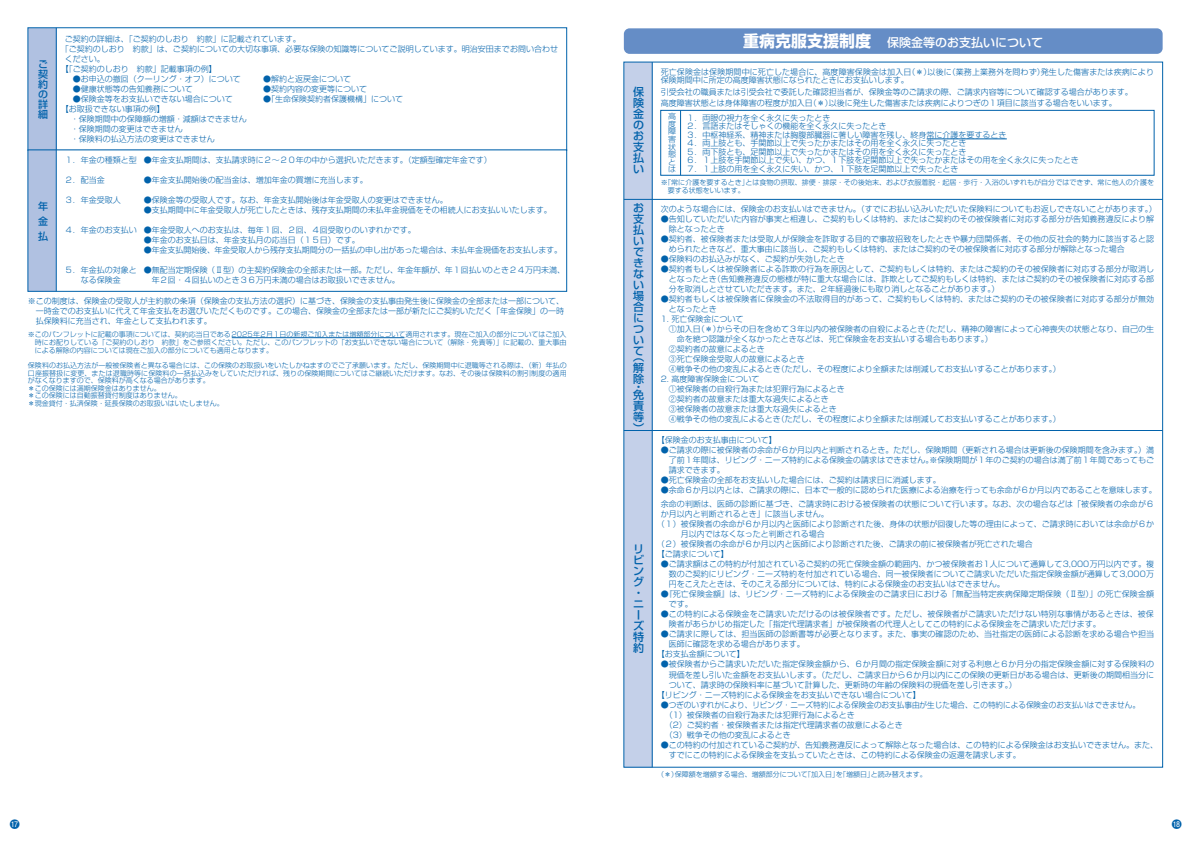
<style>
.page{position:relative;width:1191px;height:842px;background:#fff}
.page>*{position:absolute;margin:0;border:0;box-sizing:border-box;transform-origin:0 0}
.t1{font:500 12px "Shin Go Pro";color:#fff}
.t2{font:500 11px/11px "Shin Go Pro";color:#0162ab;text-align:justify}
.t3{font:500 10px/10px "Shin Go Pro";color:#0162ab;text-align:justify}
.t4{font:300 8px/10px "Shin Go Pro";color:#0162ab}
.t5{font:300 7.6px/7.6px "Shin Go Pro";color:#0162ab;text-align:justify;scale:1.05 1}
.t6{font:300 7px/7.5px "Shin Go Pro";letter-spacing:.005em;color:#0162ab}
.s1{font-weight:700;font-size:16px}
</style>
<div class="page">
<div style="left:624px;top:28px;width:538px;height:26px;background:#658dc6;border-radius:6px"></div>
<div style="left:624px;top:62px;width:28px;height:705px;background:#c4d0e9"></div>
<hr style="left:652px;top:62px;width:1px;height:705px;background:#0162ab">
<div style="left:660px;top:110px;width:494px;height:65px;border:1px solid #0162ab"></div>
<hr style="left:680px;top:110px;width:1px;height:65px;background:#0162ab">
<hr style="left:624px;top:199px;width:538px;height:1px;background:#0162ab">
<hr style="left:624px;top:430px;width:538px;height:1px;background:#0162ab">
<hr style="left:926px;top:139px;width:80px;height:1px;background:#0162ab">
<div style="left:28px;top:28px;width:28px;height:122px;background:#b0c1e1"></div>
<hr style="left:56px;top:28px;width:1px;height:122px;background:#0162ab">
<div style="left:28px;top:150px;width:28px;height:141px;background:#b0c1e1"></div>
<div style="left:28px;top:150px;width:539px;height:142px;border:1px solid #0162ab"></div>
<hr style="left:56px;top:150px;width:1px;height:141px;background:#0162ab">
<hr style="left:232px;top:337px;width:172px;height:1px;background:#0162ab">
<p class="t3" style="left:38px;top:58px;width:11px">ご契約の詳細</p>
<p class="t3" style="left:38px;top:197px;width:11px;line-height:15px">年金払</p>
<p class="t4" style="left:65px;top:33px;width:238px">ご契約の詳細は、「ご契約のしおり　約款」に記載されています。</p>
<p class="t4" style="left:61px;top:43px;width:499px">「ご契約のしおり　約款」は、ご契約についての大切な事項、必要な保険の知識等についてご説明しています。明治安田までお問い合わせ</p>
<p class="t4" style="left:65px;top:53px;width:41px">ください。</p>
<p class="t4" style="left:61px;top:63px;width:158px">【「ご契約のしおり　約款」記載事項の例】</p>
<p class="t4" style="left:73px;top:73px;width:170px">●お申込の撤回（クーリング・オフ）について</p>
<p class="t4" style="left:263px;top:73px;width:89px">●解約と返戻金について</p>
<p class="t4" style="left:73px;top:83px;width:122px">●健康状態等の告知義務について</p>
<p class="t4" style="left:263px;top:83px;width:105px">●契約内容の変更等について</p>
<p class="t4" style="left:73px;top:93px;width:162px">●保険金等をお支払いできない場合について</p>
<p class="t4" style="left:263px;top:93px;width:141px">●「生命保険契約者保護機構」について</p>
<p class="t4" style="left:71px;top:103px;width:178px;text-indent:-10px">【お取扱できない事項の例】<br>・保険期間中の保障額の増額・減額はできません・保険期間の変更はできません<br>・保険料の払込方法の変更はできません</p>
<p class="t4" style="left:144px;top:154px;width:349px">●年金支払期間は、支払請求時に２～２０年の中から選択いただきます。（定額型確定年金です）</p>
<p class="t4" style="left:144px;top:174px;width:225px">●年金支払開始後の配当金は、増加年金の買増に充当します。</p>
<p class="t4" style="left:144px;top:194px;width:305px">●保険金等の受取人です。なお、年金支払開始後は年金受取人の変更はできません。</p>
<p class="t4" style="left:144px;top:204px;width:409px">●支払期間中に年金受取人が死亡したときは、残存支払期間の未払年金現価をその相続人にお支払いいたします。</p>
<p class="t4" style="left:144px;top:224px;width:273px">●年金受取人へのお支払は、毎年１回、２回、４回受取りのいずれかです。</p>
<p class="t4" style="left:144px;top:234px;width:217px">●年金のお支払日は、年金支払月の応当日（１５日）です。</p>
<p class="t4" style="left:144px;top:244px;width:420px">●年金支払開始後、年金受取人から残存支払期間分の一括払の申し出があった場合は、未払年金現価をお支払します。</p>
<p class="t4" style="left:152px;top:264px;width:415px;text-indent:-8px">●無配当定期保険（Ⅱ型）の主契約保険金の全部または一部。ただし、年金年額が、年１回払いのとき２４万円未満、年２回・４回払いのとき３６万円未満の場合はお取扱いできません。</p>
<p class="t4" style="left:65px;top:154px;width:74px">１．年金の種類と型</p>
<p class="t4" style="left:65px;top:174px;width:41px">２．配当金</p>
<p class="t4" style="left:65px;top:194px;width:57px">３．年金受取人</p>
<p class="t4" style="left:65px;top:224px;width:74px">４．年金のお支払い</p>
<p class="t4" style="left:65px;top:264px;width:74px;text-align:center">５．年金払の対象となる保険金</p>
<p class="t4" style="left:36px;top:295px;width:530px;text-align:justify;text-indent:-8px">※この制度は、保険金の受取人が主約款の条項（保険金の支払方法の選択）に基づき、保険金の支払事由発生後に保険金の全部または一部について、一時金でのお支払いに代えて年金支払をお選びいただくものです。この場合、保険金の全部または一部が新たにご契約いただく「年金保険」の一時払保険料に充当され、年金として支払われます。</p>
<p class="t6" style="left:35px;top:329px;width:533px;line-height:8px;text-align:justify;text-indent:-7px">※このパンフレットに記載の事項については、契約応当日である2025年2月1日の新規ご加入または増額部分について適用されます。現在ご加入の部分についてはご加入時にお配りしている「ご契約のしおり　約款」をご参照ください。ただし、このパンフレットの「お支払いできない場合について（解除・免責等）」に記載の、重大事由による解除の内容については現在ご加入の部分についても適用となります。</p>
<p class="t6" style="left:28px;top:361px;width:540px">保険料のお払込方法が一般被保険者と異なる場合には、この保険のお取扱いをいたしかねますのでご了承願います。ただし、保険期間中に退職等される際は、（新）年払の口座振替扱に変更、または退職時等に保険料の一括払込みをしていただければ、残りの保険期間についてはご継続いただけます。なお、その後は保険料の割引制度の適用がなくなりますので、保険料が高くなる場合があります。<br>＊この保険には満期保険金はありません。<br>＊この保険には自動振替貸付制度はありません。<br>＊現金貸付・払済保険・延長保険のお取扱いはいたしません。</p>
<h2 class="t2" style="left:633px;top:85px;width:12px">保険金のお支払い</h2>
<h2 class="t2" style="left:633px;top:201px;width:12px">お支払いできない場合について</h2>
<h2 class="t2" style="left:633px;top:350px;width:12px">（解除</h2>
<h2 class="t2" style="left:633px;top:381px;width:12px;line-height:8.2px">・免</h2>
<h2 class="t2" style="left:633px;top:399px;width:12px">責等）</h2>
<h2 class="t2" style="left:633px;top:542px;width:12px;text-align:left">リビング・ニーズ特約</h2>
<h1 class="t1" style="left:743px;top:32px;width:302px"><span class="s1">重病克服支援制度　</span>保険金等のお支払いについて</h1>
<p class="t4" style="left:660px;top:67px;width:495px;line-height:8.5px">死亡保険金は保険期間中に死亡した場合に、高度障害保険金は加入日（＊）以後に（業務上業務外を問わず）発生した傷害または疾病により保険期間中に所定の高度障害状態になられたときにお支払いします。</p>
<p class="t4" style="left:660px;top:85px;width:469px;line-height:11.5px">引受会社の職員または引受会社で委託した確認担当者が、保険金等のご請求の際、ご請求内容等について確認する場合があります｡高度障害状態とは身体障害の程度が加入日（＊）以後に発生した傷害または疾病によりつぎの１項目に該当する場合をいいます。</p>
<p class="t5" style="left:668px;top:111px;width:9px">高度障害状態とは</p>
<p class="t4" style="left:686px;top:112px;width:393px;line-height:8.5px">１．両眼の視力を全く永久に失ったとき<br>２．言語またはそしゃくの機能を全く永久に失ったとき<br>３．中枢神経系、精神または胸腹部臓器に著しい障害を残し、終身常に介護を要するとき<br>４．両上肢とも、手関節以上で失ったかまたはその用を全く永久に失ったとき<br>５．両下肢とも、足関節以上で失ったかまたはその用を全く永久に失ったとき<br>６．１上肢を手関節以上で失い、かつ、１下肢を足関節以上で失ったかまたはその用を全く永久に失ったとき７．１上肢の用を全く永久に失い、かつ、１下肢を足関節以上で失ったとき</p>
<p class="t6" style="left:667px;top:177px;width:488px;line-height:8px;text-indent:-7px">※「常に介護を要するとき」とは食物の摂取、排便・排尿・その後始末、および衣服着脱・起居・歩行・入浴のいずれもが自分ではできず、常に他人の介護を要する状態をいいます。</p>
<p class="t4" style="left:660px;top:203px;width:497px">次のような場合には、保険金のお支払いはできません。（すでにお払い込みいただいた保険料についてもお返しできないことがあります。）</p>
<p class="t4" style="left:668px;top:213px;width:487px;text-indent:-8px">●告知していただいた内容が事実と相違し、ご契約もしくは特約、またはご契約のその被保険者に対応する部分が告知義務違反により解除となったとき</p>
<p class="t4" style="left:668px;top:233px;width:487px;text-indent:-8px">●契約者、被保険者または受取人が保険金を詐取する目的で事故招致をしたときや暴力団関係者、その他の反社会的勢力に該当すると認められたときなど、重大事由に該当し、ご契約もしくは特約、またはご契約のその被保険者に対応する部分が解除となった場合</p>
<p class="t4" style="left:660px;top:253px;width:185px">●保険料のお払込みがなく、ご契約が失効したとき</p>
<p class="t4" style="left:668px;top:263px;width:487px;text-align:justify;text-indent:-8px">●契約者もしくは被保険者による詐欺の行為を原因として、ご契約もしくは特約、またはご契約のその被保険者に対応する部分が取消しとなったとき（告知義務違反の態様が特に重大な場合には、詐欺としてご契約もしくは特約、またはご契約のその被保険者に対応する部分を取消しとさせていただきます。また、2年経過後にも取り消しとなることがあります。）</p>
<p class="t4" style="left:668px;top:293px;width:487px;text-indent:-8px">●契約者もしくは被保険者に保険金の不法取得目的があって、ご契約もしくは特約、またはご契約のその被保険者に対応する部分が無効となったとき</p>
<p class="t4" style="left:660px;top:313px;width:84px">1. 死亡保険金について</p>
<p class="t4" style="left:668px;top:323px;width:487px">①加入日（＊）からその日を含めて３年以内の被保険者の自殺によるとき（ただし、精神の障害によって心神喪失の状態となり、自己の生</p>
<p class="t4" style="left:676px;top:333px;width:317px">命を絶つ認識が全くなかったときなどは、死亡保険金をお支払いする場合もあります。）</p>
<p class="t4" style="left:668px;top:343px;width:97px">②契約者の故意によるとき</p>
<p class="t4" style="left:668px;top:353px;width:137px">③死亡保険金受取人の故意によるとき</p>
<p class="t4" style="left:668px;top:363px;width:393px">④戦争その他の変乱によるとき（ただし、その程度により全額または削減してお支払いすることがあります。）</p>
<p class="t4" style="left:668px;top:373px;width:393px;text-indent:-8px">2. 高度障害保険金について<br>①被保険者の自殺行為または犯罪行為によるとき<br>②契約者の故意または重大な過失によるとき<br>③被保険者の故意または重大な過失によるとき<br>④戦争その他の変乱によるとき（ただし、その程度により全額または削減してお支払いすることがあります。）</p>
<p class="t4" style="left:656px;top:434px;width:121px">【保険金のお支払事由について】</p>
<p class="t4" style="left:668px;top:444px;width:487px;text-align:justify;text-indent:-8px">●ご請求の際に被保険者の余命が６か月以内と判断されるとき。ただし、保険期間（更新される場合は更新後の保険期間を含みます。）満了前１年間は、リビング・ニーズ特約による保険金の請求はできません。※保険期間が１年のご契約の場合は満了前１年間であってもご請求できます。</p>
<p class="t4" style="left:660px;top:474px;width:281px">●死亡保険金の全部をお支払いした場合には、ご契約は請求日に消滅します。</p>
<p class="t4" style="left:660px;top:482px;width:497px;line-height:14px">●余命６か月以内とは、ご請求の際に、日本で一般的に認められた医療による治療を行っても余命が６か月以内であることを意味します。余命の判断は、医師の診断に基づき、ご請求時における被保険者の状態について行います。なお、次の場合などは「被保険者の余命が６</p>
<p class="t4" style="left:660px;top:508px;width:169px">か月以内と判断されるとき」に該当しません。</p>
<p class="t4" style="left:656px;top:518px;width:499px">（１）被保険者の余命が６か月以内と医師により診断された後、身体の状態が回復した等の理由によって、ご請求時においては余命が６か</p>
<p class="t4" style="left:680px;top:528px;width:145px">月以内ではなくなったと判断される場合</p>
<p class="t4" style="left:656px;top:538px;width:377px">（２）被保険者の余命が６か月以内と医師により診断された後、ご請求の前に被保険者が死亡された場合</p>
<p class="t4" style="left:656px;top:548px;width:73px">【ご請求について】</p>
<p class="t4" style="left:668px;top:558px;width:487px;text-align:justify;text-indent:-8px">●ご請求額はこの特約が付加されているご契約の死亡保険金額の範囲内、かつ被保険者お1人について通算して3,000万円以内です。複数のご契約にリビング・ニーズ特約を付加されている場合、同一被保険者についてご請求いただいた指定保険金額が通算して3,000万円をこえたときは、そのこえる部分については、特約による保険金のお支払いはできません。</p>
<p class="t4" style="left:668px;top:588px;width:487px;text-indent:-8px">●『死亡保険金額』は、リビング・ニーズ特約による保険金のご請求日における「無配当特定疾病保障定期保険（Ⅱ型）」の死亡保険金額です。</p>
<p class="t4" style="left:668px;top:608px;width:487px;text-indent:-8px">●この特約による保険金をご請求いただけるのは被保険者です。ただし、被保険者がご請求いただけない特別な事情があるときは、被保険者があらかじめ指定した「指定代理請求者」が被保険者の代理人としてこの特約による保険金をご請求いただけます。</p>
<p class="t4" style="left:660px;top:628px;width:495px">●ご請求に際しては、担当医師の診断書等が必要となります。また、事実の確認のため、当社指定の医師による診断を求める場合や担当</p>
<p class="t4" style="left:668px;top:638px;width:137px">医師に確認を求める場合があります。</p>
<p class="t4" style="left:656px;top:648px;width:89px">【お支払金額について】</p>
<p class="t4" style="left:660px;top:658px;width:495px">●被保険者からご請求いただいた指定保険金額から、６か月間の指定保険金額に対する利息と６か月分の指定保険金額に対する保険料の</p>
<p class="t4" style="left:668px;top:668px;width:487px">現価を差し引いた金額をお支払いします。（ただし、ご請求日から６か月以内にこの保険の更新日がある場合は、更新後の期間相当分に</p>
<p class="t4" style="left:668px;top:678px;width:349px">ついて、請求時の保険料率に基づいて計算した、更新時の年齢の保険料の現価を差し引きます。）</p>
<p class="t4" style="left:656px;top:688px;width:265px">【リビング・ニーズ特約による保険金をお支払いできない場合について】</p>
<p class="t4" style="left:664px;top:698px;width:477px;text-indent:-4px">●つぎのいずれかにより、リビング・ニーズ特約による保険金のお支払事由が生じた場合、この特約による保険金のお支払いはできません。（1）被保険者の自殺行為または犯罪行為によるとき<br>（2）ご契約者・被保険者または指定代理請求者の故意によるとき<br>（3）戦争その他の変乱によるとき</p>
<p class="t4" style="left:668px;top:738px;width:491px;text-indent:-8px">●この特約の付加されているご契約が、告知義務違反によって解除となった場合は、この特約による保険金はお支払いできません。また、すでにこの特約による保険金を支払っていたときは、この特約による保険金の返還を請求します。</p>
<p class="t6" style="left:657px;top:770px;width:271px">（＊）保障額を増額する場合、増額部分について「加入日」を「増額日」と読み替えます。</p>
</div>
